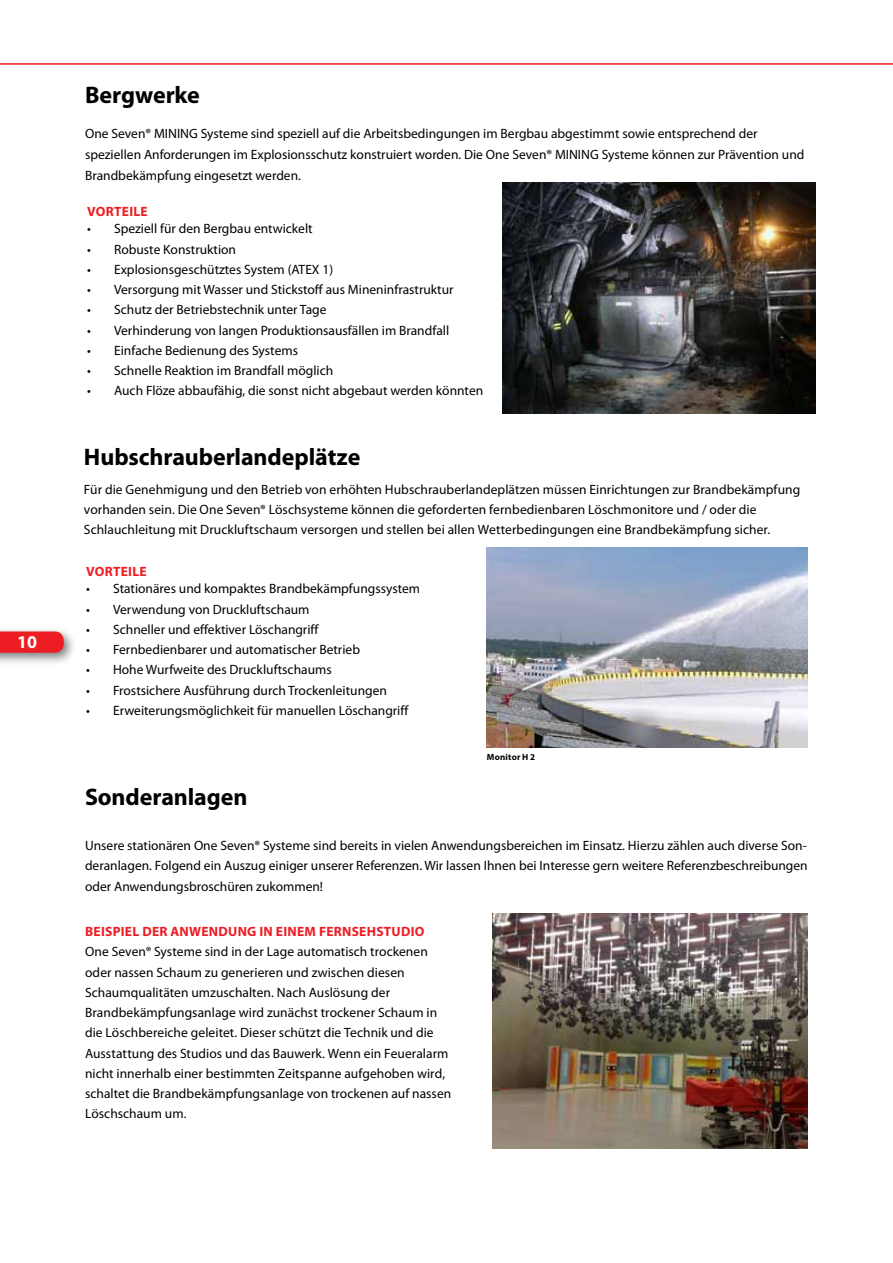
<style>
.page{position:relative;width:893px;height:1263px;background:#fff}
.page>*{position:absolute;margin:0;border:0;box-sizing:border-box;transform-origin:0 0}
.t1{font:700 24px "Myriad Pro";letter-spacing:-.005em;color:#000}
.t2{font:700 18px "Myriad Pro";color:#fff}
.t3{font:13.5px/20.2px "Myriad Pro";color:#000}
.t4{font:700 13.5px "Myriad Pro";letter-spacing:.02em;color:#ed1d24}
.t5{font:700 9px "Myriad Pro";letter-spacing:.02em;color:#000}
</style>
<div class="page">
<img style="left:487px;top:547px;width:321px;height:200px">
<div style="left:0;top:627px;width:77px;height:39px;background:#000;opacity:.5"></div>
<svg style="left:0;top:631px;width:64px;height:22px"></svg>
<hr style="left:0;top:63px;width:893px;height:1px;background:#ed1d24">
<hr style="left:0;top:64px;width:893px;height:1px;background:#ed1d24">
<img style="left:502px;top:182px;width:314px;height:231px">
<img style="left:493px;top:914px;width:315px;height:234px">
<h2 class="t2" style="left:17px;top:630px;width:21px">10</h2>
<h1 class="t1" style="left:85px;top:79px;width:116px">Bergwerke</h1>
<p class="t3" style="left:85px;top:122px;width:721px;line-height:21px">One Seven® MINING Systeme sind speziell auf die Arbeitsbedingungen im Bergbau abgestimmt sowie entsprechend der speziellen Anforderungen im Explosionsschutz konstruiert worden. Die One Seven® MINING Systeme können zur Prävention und<br>Brandbekämpfung eingesetzt werden.</p>
<p class="t4" style="left:87px;top:203px;width:61px">Vortei le</p>
<p class="t3" style="left:87px;top:218px;width:227px">• Speziell für den Bergbau entwickelt</p>
<p class="t3" style="left:87px;top:239px;width:150px">• Robuste Konstruktion</p>
<p class="t3" style="left:87px;top:259px;width:248px">• Explosionsgeschütztes System (ATEX 1)</p>
<p class="t3" style="left:87px;top:279px;width:368px">• Versorgung mit Wasser und Stickstoff aus Mineninfrastruktur</p>
<p class="t3" style="left:87px;top:299px;width:241px">• Schutz der Betriebstechnik unter Tage</p>
<p class="t3" style="left:87px;top:320px;width:364px">• Verhinderung von langen Produktionsausfällen im Brandfall</p>
<p class="t3" style="left:87px;top:340px;width:212px">• Einfache Bedienung des Systems</p>
<p class="t3" style="left:87px;top:360px;width:248px">• Schnelle Reaktion im Brandfall möglich</p>
<p class="t3" style="left:87px;top:380px;width:398px">• Auch Flöze abbaufähig, die sonst nicht abgebaut werden könnten</p>
<h1 class="t1" style="left:84px;top:441px;width:278px">Hubschrauberlandeplätze</h1>
<p class="t3" style="left:84px;top:479px;width:718px">Für die Genehmigung und den Betrieb von erhöhten Hubschrauberlandeplätzen müssen Einrichtungen zur Brandbekämpfung vorhanden sein. Die One Seven® Löschsysteme können die geforderten fernbedienbaren Löschmonitore und / oder die<br>Schlauchleitung mit Druckluftschaum versorgen und stellen bei allen Wetterbedingungen eine Brandbekämpfung sicher.</p>
<p class="t4" style="left:86px;top:563px;width:61px">Vortei le</p>
<p class="t3" style="left:86px;top:578px;width:336px">• Stationäres und kompaktes Brandbekämpfungssystem</p>
<p class="t3" style="left:86px;top:599px;width:225px">• Verwendung von Druckluftschaum</p>
<p class="t3" style="left:86px;top:619px;width:234px">• Schneller und effektiver Löschangriff</p>
<p class="t3" style="left:86px;top:639px;width:275px">• Fernbedienbarer und automatischer Betrieb</p>
<p class="t3" style="left:86px;top:659px;width:247px">• Hohe Wurfweite des Druckluftschaums</p>
<p class="t3" style="left:86px;top:680px;width:302px">• Frostsichere Ausführung durch Trockenleitungen</p>
<p class="t3" style="left:86px;top:700px;width:324px">• Erweiterungsmöglichkeit für manuellen Löschangriff</p>
<p class="t5" style="left:487px;top:751px;width:50px">Monitor H 2</p>
<h1 class="t1" style="left:85px;top:781px;width:164px">Sonderanlagen</h1>
<p class="t3" style="left:85px;top:835px;width:724px;text-align:justify">Unsere stationären One Seven® Systeme sind bereits in vielen Anwendungsbereichen im Einsatz. Hierzu zählen auch diverse Son&shy;deranlagen. Folgend ein Auszug einiger unserer Referenzen. Wir lassen Ihnen bei Interesse gern weitere Referenzbeschreibungen oder Anwendungsbroschüren zukommen!</p>
<p class="t4" style="left:85px;top:923px;width:266px">BEISPIEL DER ANWENDUNG IN EINEM Fernsehs</p>
<p class="t4" style="left:384px;top:923px;width:26px">tudio</p>
<p class="t3" style="left:85px;top:941px;width:368px">One Seven® Systeme sind in der Lage automatisch trockenen oder nassen Schaum zu generieren und zwischen diesen Schaumqualitäten umzuschalten. Nach Auslösung der Brandbekämpfungsanlage wird zunächst trockener Schaum in die Löschbereiche geleitet. Dieser schützt die Technik und die Ausstattung des Studios und das Bauwerk. Wenn ein Feueralarm nicht innerhalb einer bestimmten Zeitspanne aufgehoben wird, schaltet die Brandbekämpfungsanlage von trockenen auf nassen Löschschaum um.</p>
</div>
